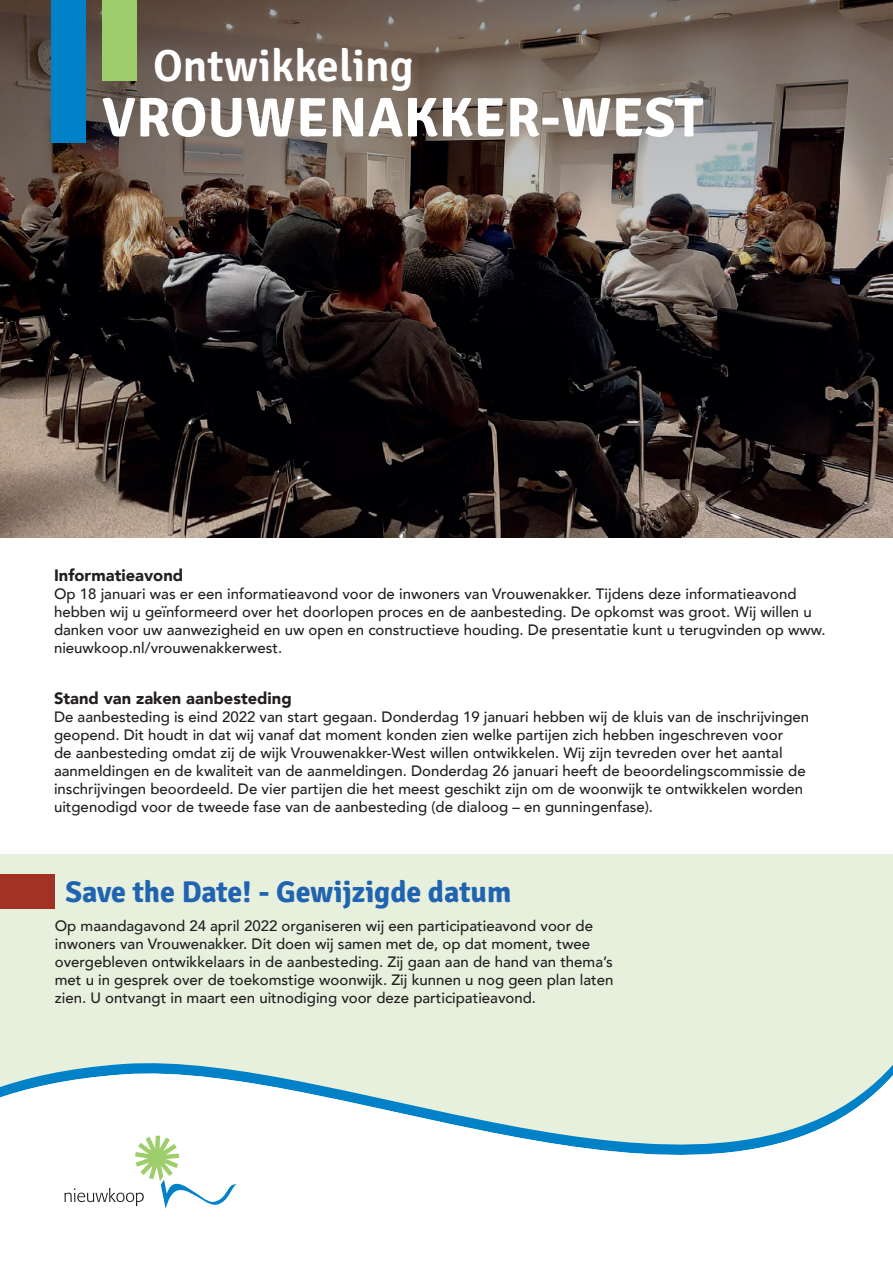
<style>
.page{position:relative;width:893px;height:1263px;background:#fff}
.page>*{position:absolute;margin:0;border:0;box-sizing:border-box;transform-origin:0 0}
.t1{font:700 55.5px "Signika";letter-spacing:.01em;color:#fff}
.t2{font:600 45px "Signika";color:#fff}
.t3{font:700 30px "Signika";color:#2064b1}
.t4{font:900 16.5px "Avenir";color:#231f20}
.t5{font:500 15px/18px "Avenir";color:#231f20}
</style>
<div class="page">
<div style="left:0;top:855px;width:893px;height:408px;background:#e7f0dd"></div>
<svg style="left:0;top:1063px;width:893px;height:200px;fill:#fff"></svg>
<svg style="left:64px;top:1135px;width:172px;height:74px;background:#ebf2ed"></svg>
<img style="left:0;top:0;width:893px;height:538px">
<div style="left:102px;top:0;width:34px;height:81px;background:#9dce6b"></div>
<div style="left:51px;top:0;width:34px;height:142px;background:#0081c8"></div>
<div style="left:0;top:874px;width:54px;height:34px;background:#a23221"></div>
<h2 class="t2" style="left:153px;top:33px;width:262px">Ontwikkeling</h2>
<h1 class="t1" style="left:102px;top:78px;width:602px">VROUWENAKKER-WEST</h1>
<p class="t4" style="left:54px;top:561px;width:131px">Informatieavond</p>
<p class="t5" style="left:54px;top:584px;width:773px">Op 18 januari was er een informatieavond voor de inwoners van Vrouwenakker. Tijdens deze informatieavond hebben wij u geïnformeerd over het doorlopen proces en de aanbesteding. De opkomst was groot. Wij willen u danken voor uw aanwezigheid en uw open en constructieve houding. De presentatie kunt u terugvinden op www. nieuwkoop.nl/vrouwenakkerwest.</p>
<p class="t4" style="left:54px;top:684px;width:239px">Stand van zaken aanbesteding</p>
<p class="t5" style="left:54px;top:707px;width:757px">De aanbesteding is eind 2022 van start gegaan. Donderdag 19 januari hebben wij de kluis van de inschrijvingen geopend. Dit houdt in dat wij vanaf dat moment konden zien welke partijen zich hebben ingeschreven voor<br>de aanbesteding omdat zij de wijk Vrouwenakker-West willen ontwikkelen. Wij zijn tevreden over het aantal aanmeldingen en de kwaliteit van de aanmeldingen. Donderdag 26 januari heeft de beoordelingscommissie de inschrijvingen beoordeeld. De vier partijen die het meest geschikt zijn om de woonwijk te ontwikkelen worden uitgenodigd voor de tweede fase van de aanbesteding (de dialoog – en gunningenfase).</p>
<h3 class="t3" style="left:65px;top:870px;width:447px">Save the Date! - Gewijzigde datum</h3>
<p class="t5" style="left:55px;top:916px;width:560px">Op maandagavond 24 april 2022 organiseren wij een participatieavond voor de inwoners van Vrouwenakker. Dit doen wij samen met de, op dat moment, twee overgebleven ontwikkelaars in de aanbesteding. Zij gaan aan de hand van thema’s met u in gesprek over de toekomstige woonwijk. Zij kunnen u nog geen plan laten zien. U ontvangt in maart een uitnodiging voor deze participatieavond.</p>
</div>
